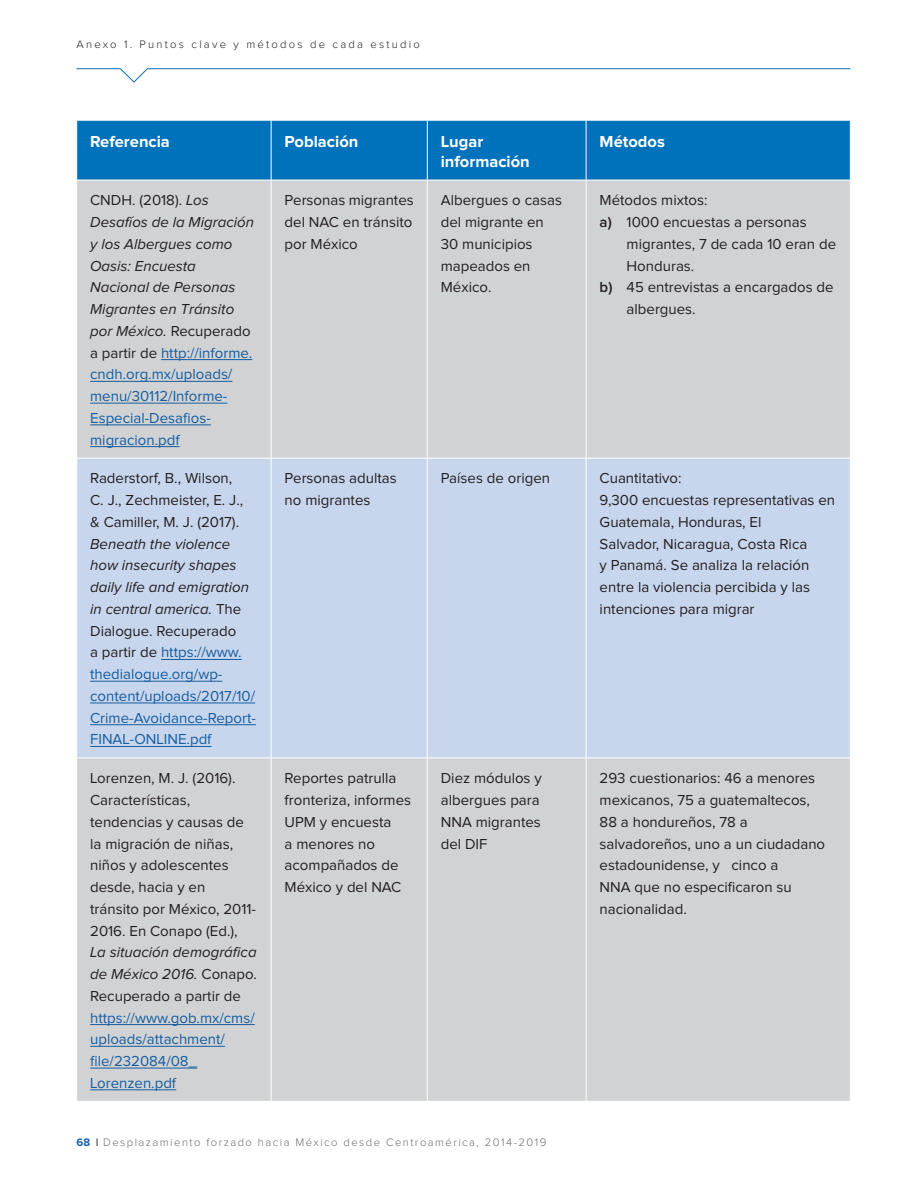
<style>
.page{position:relative;width:918px;height:1188px;background:#fff}
.page>*{position:absolute;margin:0;border:0;box-sizing:border-box;transform-origin:0 0}
.t1{font:700 16.5px/19.8px "Proxima Nova";color:#fff}
.t2{font:15px/21.8px "Proxima Nova";color:#231f20}
.t3{font:italic 15px/21.8px "Proxima Nova";color:#231f20}
.t4{font:15px/21.8px "Proxima Nova";color:#175d9e}
.t5{font:300 11.25px "Proxima Nova";letter-spacing:.13em;color:#6c6d70}
.t6{font:300 11.25px "Proxima Nova";letter-spacing:.2em;color:#231f20}
.s1{font-style:normal}
.s2{font-style:normal;color:#175d9e}
.s3{font-weight:600}
.s4{font-style:italic;color:#231f20}
.s5{color:#231f20}
.s6{font-weight:700;color:#1e64af}
.s7{font-weight:700}
</style>
<div class="page">
<svg style="left:76px;top:68px;width:775px;height:15px"></svg>
<div style="left:77px;top:121px;width:773px;height:59px;background:#0072bc"></div>
<div style="left:77px;top:181px;width:773px;height:920px;background:#d1d2d4"></div>
<div style="left:77px;top:459px;width:773px;height:299px;background:#c7d6ed"></div>
<hr style="left:271px;top:120px;width:1px;height:60px;background:#fff">
<hr style="left:427px;top:120px;width:1px;height:60px;background:#fff">
<hr style="left:586px;top:120px;width:1px;height:60px;background:#fff">
<hr style="left:271px;top:180px;width:1px;height:278px;background:#fff">
<hr style="left:427px;top:180px;width:1px;height:278px;background:#fff">
<hr style="left:586px;top:180px;width:1px;height:278px;background:#fff">
<hr style="left:76px;top:458px;width:195px;height:1px;background:#fff">
<hr style="left:271px;top:458px;width:156px;height:1px;background:#fff">
<hr style="left:427px;top:458px;width:159px;height:1px;background:#fff">
<hr style="left:586px;top:458px;width:264px;height:1px;background:#fff">
<hr style="left:271px;top:458px;width:1px;height:300px;background:#fff">
<hr style="left:427px;top:458px;width:1px;height:300px;background:#fff">
<hr style="left:586px;top:458px;width:1px;height:300px;background:#fff">
<hr style="left:76px;top:758px;width:195px;height:1px;background:#fff">
<hr style="left:271px;top:758px;width:156px;height:1px;background:#fff">
<hr style="left:271px;top:758px;width:1px;height:343px;background:#fff">
<hr style="left:427px;top:758px;width:159px;height:1px;background:#fff">
<hr style="left:427px;top:758px;width:1px;height:343px;background:#fff">
<hr style="left:586px;top:758px;width:264px;height:1px;background:#fff">
<hr style="left:586px;top:758px;width:1px;height:343px;background:#fff">
<hr style="left:161px;top:359px;width:91px;height:1px;background:#175d9e">
<hr style="left:90px;top:381px;width:142px;height:1px;background:#175d9e">
<hr style="left:90px;top:403px;width:137px;height:1px;background:#175d9e">
<hr style="left:90px;top:425px;width:121px;height:1px;background:#175d9e">
<hr style="left:90px;top:446px;width:90px;height:1px;background:#175d9e">
<hr style="left:161px;top:659px;width:81px;height:1px;background:#175d9e">
<hr style="left:90px;top:681px;width:132px;height:1px;background:#175d9e">
<hr style="left:90px;top:703px;width:165px;height:1px;background:#175d9e">
<hr style="left:90px;top:724px;width:166px;height:1px;background:#175d9e">
<hr style="left:90px;top:746px;width:122px;height:1px;background:#175d9e">
<hr style="left:90px;top:1024px;width:165px;height:1px;background:#175d9e">
<hr style="left:90px;top:1046px;width:135px;height:1px;background:#175d9e">
<hr style="left:90px;top:1068px;width:107px;height:1px;background:#175d9e">
<hr style="left:90px;top:1090px;width:86px;height:1px;background:#175d9e">
<p class="t6" style="left:76px;top:39px;width:345px">Anexo 1. Puntos clave y métodos de cada estudio</p>
<p class="t1" style="left:90px;top:132px;width:81px">Referencia</p>
<p class="t1" style="left:285px;top:132px;width:75px">Población</p>
<p class="t1" style="left:441px;top:132px;width:91px">Lugar información</p>
<p class="t1" style="left:600px;top:132px;width:67px">Métodos</p>
<p class="t3" style="left:90px;top:190px;width:165px"><span class="s1">CNDH. (2018).</span> Los<br>Desafíos de la Migración y los Albergues como<br>Oasis: Encuesta<br>Nacional de Personas<br>Migrantes en Tránsito por México. <span class="s1">Recuperado a partir de</span> <span class="s2">http://informe. cndh.org.mx/uploads/ menu/30112/Informe-<br>Especial-Desafios&shy;migracion.pdf</span></p>
<p class="t2" style="left:285px;top:190px;width:131px;text-align:justify">Personas migrantes del NAC en tránsito por México</p>
<p class="t2" style="left:441px;top:190px;width:123px">Albergues o casas del migrante en<br>30 municipios mapeados en<br>México.</p>
<p class="t2" style="left:600px;top:190px;width:109px">Métodos mixtos:</p>
<p class="t2" style="left:600px;top:212px;width:209px"><span class="s3">a)</span> 1000 encuestas a personas</p>
<p class="t2" style="left:627px;top:234px;width:211px">migrantes, 7 de cada 10 eran de</p>
<p class="t2" style="left:627px;top:255px;width:69px">Honduras.</p>
<p class="t2" style="left:600px;top:277px;width:236px"><span class="s3">b)</span> 45 entrevistas a encargados de</p>
<p class="t2" style="left:627px;top:299px;width:71px">albergues.</p>
<p class="t2" style="left:90px;top:468px;width:155px">Raderstorf, B., Wilson,<br>C. J., Zechmeister, E. J., &amp; Camiller, M. J. (2017).</p>
<p class="t4" style="left:90px;top:533px;width:167px"><span class="s4">Beneath the violence how insecurity shapes daily life and emigration in central america.</span> <span class="s5">The<br>Dialogue. Recuperado<br>a partir de</span> https://www. thedialogue.org/wp&shy;content/uploads/2017/10/<br>Crime-Avoidance-Report-<br>FINAL-ONLINE.pdf</p>
<p class="t2" style="left:90px;top:768px;width:167px">Lorenzen, M. J. (2016).<br>Características, tendencias y causas de la migración de niñas, niños y adolescentes desde, hacia y en tránsito por México, 2011-<br>2016. En Conapo (Ed.),</p>
<p class="t3" style="left:90px;top:942px;width:168px;text-align:justify">La situación demográfica de México 2016. <span class="s1">Conapo.<br>Recuperado a partir de</span></p>
<p class="t4" style="left:90px;top:1007px;width:166px">https://www.gob.mx/cms/ uploads/attachment/ file/232084/08_<br>Lorenzen.pdf</p>
<p class="t2" style="left:285px;top:468px;width:114px">Personas adultas no migrantes</p>
<p class="t2" style="left:441px;top:468px;width:111px">Países de origen</p>
<p class="t2" style="left:600px;top:468px;width:237px">Cuantitativo:<br>9,300 encuestas representativas en<br>Guatemala, Honduras, El<br>Salvador, Nicaragua, Costa Rica<br>y Panamá. Se analiza la relación entre la violencia percibida y las intenciones para migrar</p>
<p class="t2" style="left:285px;top:768px;width:128px">Reportes patrulla fronteriza, informes<br>UPM y encuesta<br>a menores no acompañados de<br>México y del NAC</p>
<p class="t2" style="left:441px;top:768px;width:103px">Diez módulos y albergues para<br>NNA migrantes del DIF</p>
<p class="t2" style="left:600px;top:768px;width:227px">293 cuestionarios: 46 a menores mexicanos, 75 a guatemaltecos,<br>88 a hondureños, 78 a salvadoreños, uno a un ciudadano estadounidense, y cinco a<br>NNA que no especificaron su nacionalidad.</p>
<p class="t5" style="left:76px;top:1137px;width:471px"><span class="s6">68</span> <span class="s7">l</span> Desplazamiento forzado hacia México desde Centroamérica, 2014-2019</p>
</div>
